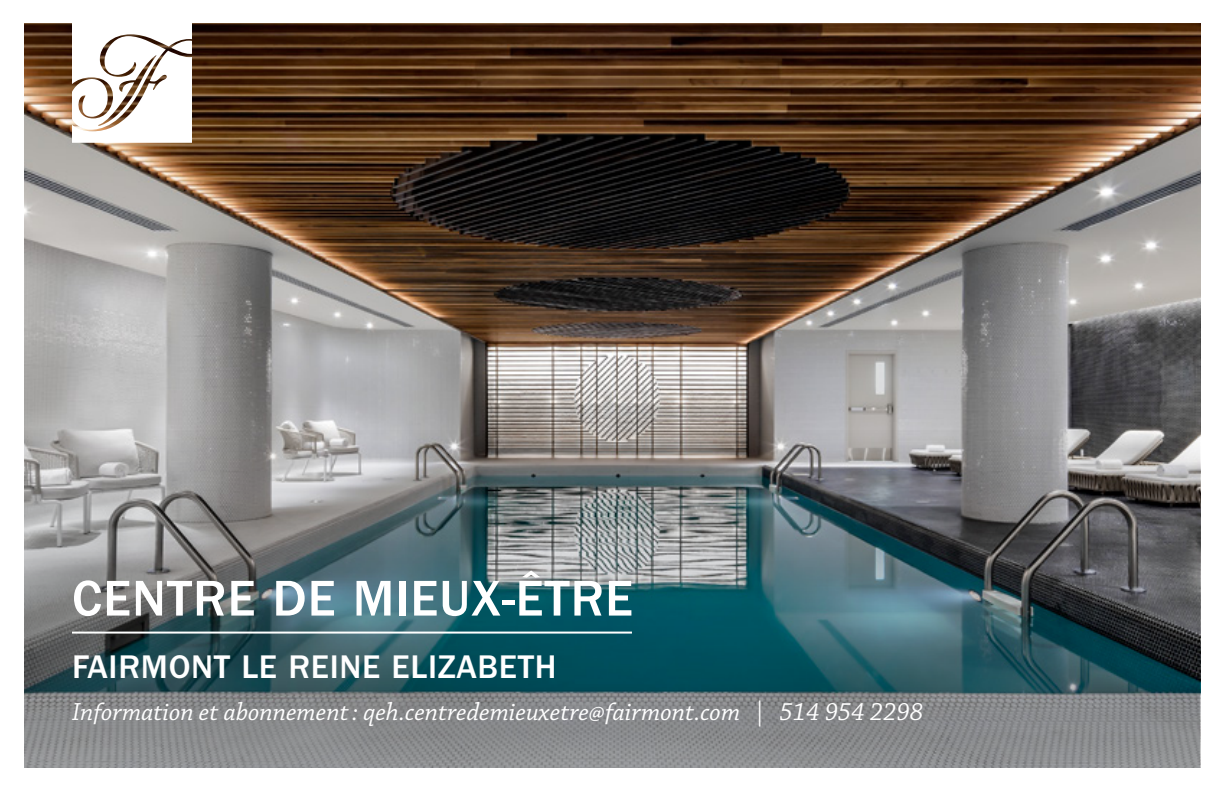
<style>
.page{position:relative;width:1224px;height:792px;background:#fff}
.page>*{position:absolute;margin:0;border:0;box-sizing:border-box;transform-origin:0 0}
.t1{font:500 52px "ITC Franklin Gothic Std";letter-spacing:.02em;color:#fff}
.t2{font:500 34px "ITC Franklin Gothic Std";letter-spacing:.02em;color:#fff}
.t3{font:italic 26px "Chaparral Pro";color:#fff}
</style>
<div class="page">
<img style="left:24px;top:24px;width:1176px;height:744px">
<svg style="left:72px;top:24px;width:120px;height:119px"></svg>
<hr style="left:72px;top:632px;width:560px;height:2px;background:#fff">
<p class="t1" style="left:72px;top:569px;width:563px">CENTRE DE MIEUX-ÊTRE</p>
<p class="t2" style="left:72px;top:648px;width:486px">FAIRMONT LE REINE ELIZABETH</p>
<p class="t3" style="left:72px;top:697px;width:853px">Information et abonnement: qeh.centredemieuxetre@fairmont.com | 514 954 2298</p>
</div>
